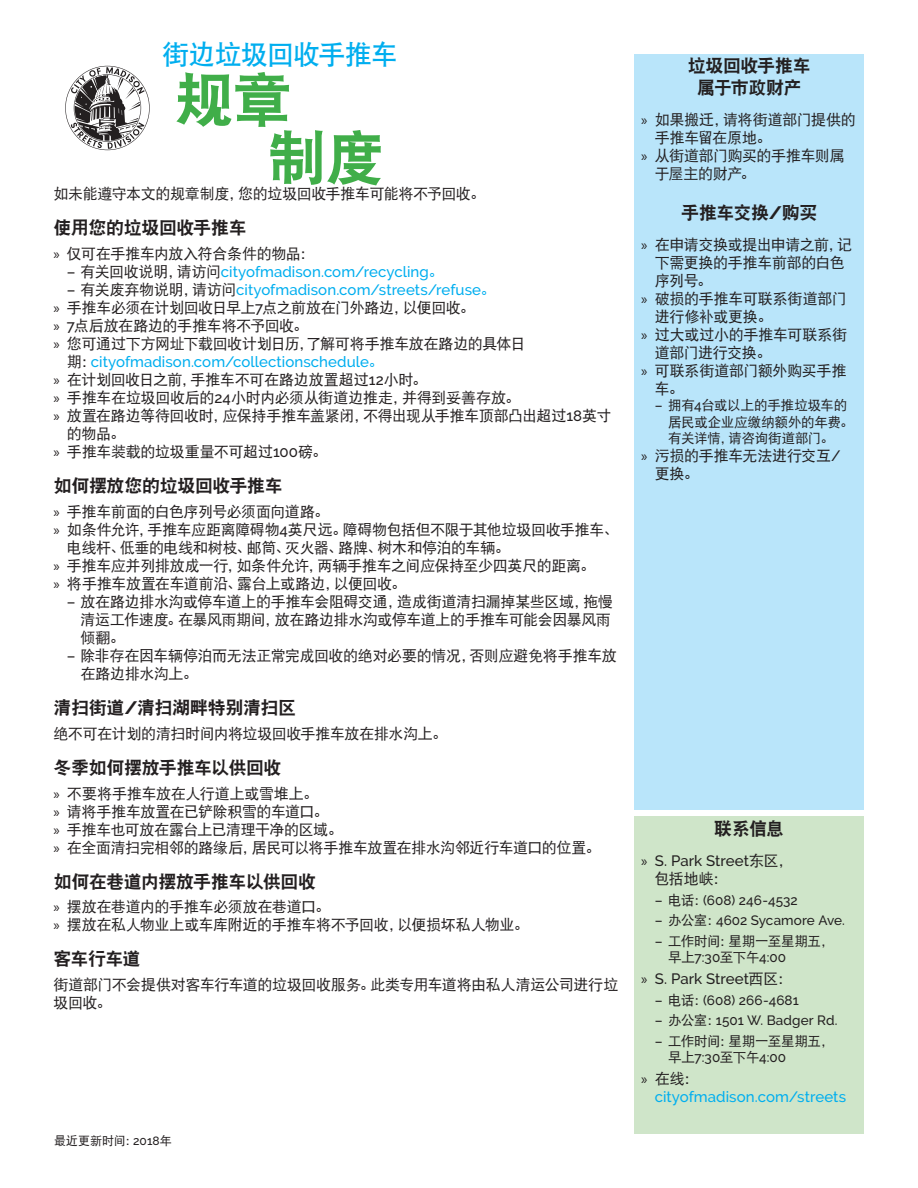
<style>
.page{position:relative;width:918px;height:1188px;background:#fff}
.page>*{position:absolute;margin:0;border:0;box-sizing:border-box;transform-origin:0 0}
.t1{font:60px "DFP Hei W9";color:#40ae49}
.t2{font:27px "DFP Hei W7";letter-spacing:-.03em;color:#00aeef}
.t3{font:18px/21.6px "DFP Hei W9";letter-spacing:-.025em;color:#231f20;text-align:center}
.t4{font:15px/18px "DFP Hei W5";letter-spacing:-.025em;color:#231f20}
.t5{font:500 15px "Raleway";letter-spacing:.005em;color:#00aeef}
.t6{font:500 15px "Raleway";color:#231f20}
.t7{font:500 13.5px "Raleway";letter-spacing:.01em;color:#231f20}
.t8{font:13.5px/16.2px "DFP Hei W5";letter-spacing:-.02em;color:#231f20}
.t9{font:12px "DFP Hei W5";letter-spacing:-.01em;color:#231f20}
.s1{font-family:"Myriad Pro"}
.s2{color:#231f20}
.s3{font-family:"DFP Hei W5";font-weight:400;color:#231f20}
.s4{font-family:"DFP Hei W5";font-weight:400}
.s5{font-family:"Raleway";font-weight:500}
.s6{font-family:"Raleway";font-weight:800}
.s7{font-family:"Myriad Pro";font-weight:400}
</style>
<div class="page">
<svg style="left:65px;top:66px;width:85px;height:84px"></svg>
<div style="left:634px;top:54px;width:230px;height:756px;background:#b9e5fa"></div>
<div style="left:634px;top:817px;width:230px;height:317px;background:#cfe5c9"></div>
<h2 class="t2" style="left:162px;top:40px;width:238px">街边垃圾回收手推车</h2>
<h1 class="t1" style="left:174px;top:67px;width:120px">规章</h1>
<h1 class="t1" style="left:267px;top:125px;width:119px">制度</h1>
<p class="t4" style="left:53px;top:184px;width:433px">如未能遵守本文的规章制度，您的垃圾回收手推车可能将不予回收。</p>
<p class="t3" style="left:53px;top:217px;width:195px">使用您的垃圾回收手推车</p>
<p class="t4" style="left:53px;top:244px;width:262px"><span class="s1">»</span> 仅可在手推车内放入符合条件的物品：</p>
<p class="t5" style="left:67px;top:263px;width:378px"><span class="s2">–</span> <span class="s3">有关回收说明，请访问</span>cityofmadison.com/recycling<span class="s4">。</span></p>
<p class="t5" style="left:67px;top:281px;width:430px"><span class="s2">–</span> <span class="s3">有关废弃物说明，请访问</span>cityofmadison.com/streets/refuse<span class="s4">。</span></p>
<p class="t4" style="left:53px;top:298px;width:474px"><span class="s1">»</span> 手推车必须在计划回收日早上<span class="s5">7</span>点之前放在门外路边，以便回收。<br><span class="s1">»</span> <span class="s5">7</span>点后放在路边的手推车将不予回收。<br><span class="s1">»</span> 您可通过下方网址下载回收计划日历，了解可将手推车放在路边的具体日</p>
<p class="t5" style="left:67px;top:353px;width:318px"><span class="s3">期：</span>cityofmadison.com/collectionschedule<span class="s4">。</span></p>
<p class="t4" style="left:53px;top:370px;width:375px"><span class="s1">»</span> 在计划回收日之前，手推车不可在路边放置超过<span class="s5">12</span>小时。</p>
<p class="t4" style="left:53px;top:388px;width:468px"><span class="s1">»</span> 手推车在垃圾回收后的<span class="s5">24</span>小时内必须从街道边推走，并得到妥善存放。</p>
<p class="t4" style="left:53px;top:406px;width:560px"><span class="s1">»</span> 放置在路边等待回收时，应保持手推车盖紧闭，不得出现从手推车顶部凸出超过<span class="s5">18</span>英寸</p>
<p class="t4" style="left:67px;top:424px;width:60px">的物品。</p>
<p class="t4" style="left:53px;top:442px;width:275px"><span class="s1">»</span> 手推车装载的垃圾重量不可超过<span class="s5">100</span>磅。</p>
<p class="t3" style="left:53px;top:475px;width:231px">如何摆放您的垃圾回收手推车</p>
<p class="t4" style="left:53px;top:502px;width:277px"><span class="s1">»</span> 手推车前面的白色序列号必须面向道路。</p>
<p class="t4" style="left:53px;top:520px;width:567px"><span class="s1">»</span> 如条件允许，手推车应距离障碍物<span class="s5">4</span>英尺远。障碍物包括但不限于其他垃圾回收手推车、</p>
<p class="t4" style="left:67px;top:538px;width:444px">电线杆、低垂的电线和树枝、邮筒、灭火器、路牌、树木和停泊的车辆。</p>
<p class="t4" style="left:53px;top:556px;width:543px"><span class="s1">»</span> 手推车应并列排放成一行，如条件允许，两辆手推车之间应保持至少四英尺的距离。</p>
<p class="t4" style="left:53px;top:574px;width:354px"><span class="s1">»</span> 将手推车放置在车道前沿、露台上或路边，以便回收。</p>
<p class="t4" style="left:80px;top:592px;width:534px;text-indent:-14px"><span class="s5">–</span> 放在路边排水沟或停车道上的手推车会阻碍交通，造成街道清扫漏掉某些区域，拖慢清运工作速度。在暴风雨期间，放在路边排水沟或停车道上的手推车可能会因暴风雨倾翻。</p>
<p class="t4" style="left:80px;top:646px;width:538px;text-indent:-14px"><span class="s5">–</span> 除非存在因车辆停泊而无法正常完成回收的绝对必要的情况，否则应避免将手推车放在路边排水沟上。</p>
<p class="t3" style="left:53px;top:696px;width:244px">清扫街道<span class="s6">/</span>清扫湖畔特别清扫区</p>
<p class="t4" style="left:53px;top:724px;width:395px">绝不可在计划的清扫时间内将垃圾回收手推车放在排水沟上。</p>
<p class="t3" style="left:53px;top:756px;width:230px">冬季如何摆放手推车以供回收</p>
<p class="t4" style="left:53px;top:784px;width:548px"><span class="s1">»</span> 不要将手推车放在人行道上或雪堆上。<br><span class="s1">»</span> 请将手推车放置在已铲除积雪的车道口。<br><span class="s1">»</span> 手推车也可放在露台上已清理干净的区域。<br><span class="s1">»</span> 在全面清扫完相邻的路缘后，居民可以将手推车放置在排水沟邻近行车道口的位置。</p>
<p class="t3" style="left:53px;top:870px;width:264px">如何在巷道内摆放手推车以供回收</p>
<p class="t4" style="left:53px;top:898px;width:477px"><span class="s1">»</span> 摆放在巷道内的手推车必须放在巷道口。<br><span class="s1">»</span> 摆放在私人物业上或车库附近的手推车将不予回收，以便损坏私人物业。</p>
<p class="t3" style="left:53px;top:948px;width:89px">客车行车道</p>
<p class="t4" style="left:53px;top:976px;width:566px">街道部门不会提供对客车行车道的垃圾回收服务。此类专用车道将由私人清运公司进行垃圾回收。</p>
<p class="t9" style="left:54px;top:1134px;width:119px">最近更新时间：<span class="s5">2018</span>年</p>
<p class="t3" style="left:688px;top:54px;width:124px">垃圾回收手推车属于市政财产</p>
<p class="t4" style="left:641px;top:110px;width:216px"><span class="s1">»</span> 如果搬迁，请将街道部门提供的</p>
<p class="t4" style="left:655px;top:128px;width:118px">手推车留在原地。</p>
<p class="t4" style="left:641px;top:146px;width:205px"><span class="s1">»</span> 从街道部门购买的手推车则属</p>
<p class="t4" style="left:655px;top:164px;width:102px">于屋主的财产。</p>
<p class="t3" style="left:681px;top:201px;width:138px">手推车交换<span class="s6">/</span>购买</p>
<p class="t4" style="left:641px;top:235px;width:212px"><span class="s1">»</span> 在申请交换或提出申请之前，记</p>
<p class="t4" style="left:655px;top:253px;width:192px">下需更换的手推车前部的白色</p>
<p class="t4" style="left:655px;top:271px;width:59px">序列号。</p>
<p class="t4" style="left:641px;top:289px;width:207px"><span class="s1">»</span> 破损的手推车可联系街道部门</p>
<p class="t4" style="left:655px;top:307px;width:119px">进行修补或更换。</p>
<p class="t4" style="left:641px;top:325px;width:207px"><span class="s1">»</span> 过大或过小的手推车可联系街</p>
<p class="t4" style="left:655px;top:343px;width:118px">道部门进行交换。</p>
<p class="t4" style="left:641px;top:361px;width:207px"><span class="s1">»</span> 可联系街道部门额外购买手推</p>
<p class="t4" style="left:655px;top:379px;width:31px">车。</p>
<p class="t8" style="left:668px;top:397px;width:187px;text-indent:-14px"><span class="s5">–</span> 拥有<span class="s5">4</span>台或以上的手推垃圾车的居民或企业应缴纳额外的年费。有关详情，请咨询街道部门。</p>
<p class="t4" style="left:655px;top:446px;width:187px;text-indent:-14px"><span class="s1">»</span> 污损的手推车无法进行交互<span class="s5">/</span>更换。</p>
<p class="t3" style="left:714px;top:817px;width:71px">联系信息</p>
<p class="t6" style="left:641px;top:852px;width:153px"><span class="s7">»</span> S. Park Street<span class="s4">东区，</span></p>
<p class="t4" style="left:655px;top:870px;width:74px">包括地峡：</p>
<p class="t7" style="left:655px;top:892px;width:145px">– <span class="s4">电话：</span>(608) 246-4532</p>
<p class="t7" style="left:655px;top:913px;width:192px">– <span class="s4">办公室：</span>4602 Sycamore Ave.</p>
<p class="t8" style="left:655px;top:933px;width:180px"><span class="s5">–</span> 工作时间：星期一至星期五，</p>
<p class="t7" style="left:668px;top:949px;width:119px"><span class="s4">早上</span>7:30<span class="s4">至下午</span>4:00</p>
<p class="t6" style="left:641px;top:970px;width:152px"><span class="s7">»</span> S. Park Street<span class="s4">西区：</span></p>
<p class="t7" style="left:655px;top:992px;width:145px">– <span class="s4">电话：</span>(608) 266-4681</p>
<p class="t7" style="left:655px;top:1013px;width:184px">– <span class="s4">办公室：</span>1501 W. Badger Rd.</p>
<p class="t8" style="left:655px;top:1033px;width:180px"><span class="s5">–</span> 工作时间：星期一至星期五，</p>
<p class="t7" style="left:668px;top:1049px;width:119px"><span class="s4">早上</span>7:30<span class="s4">至下午</span>4:00</p>
<p class="t4" style="left:641px;top:1070px;width:59px"><span class="s1">»</span> 在线：</p>
<p class="t5" style="left:655px;top:1088px;width:193px">cityofmadison.com/streets</p>
</div>
